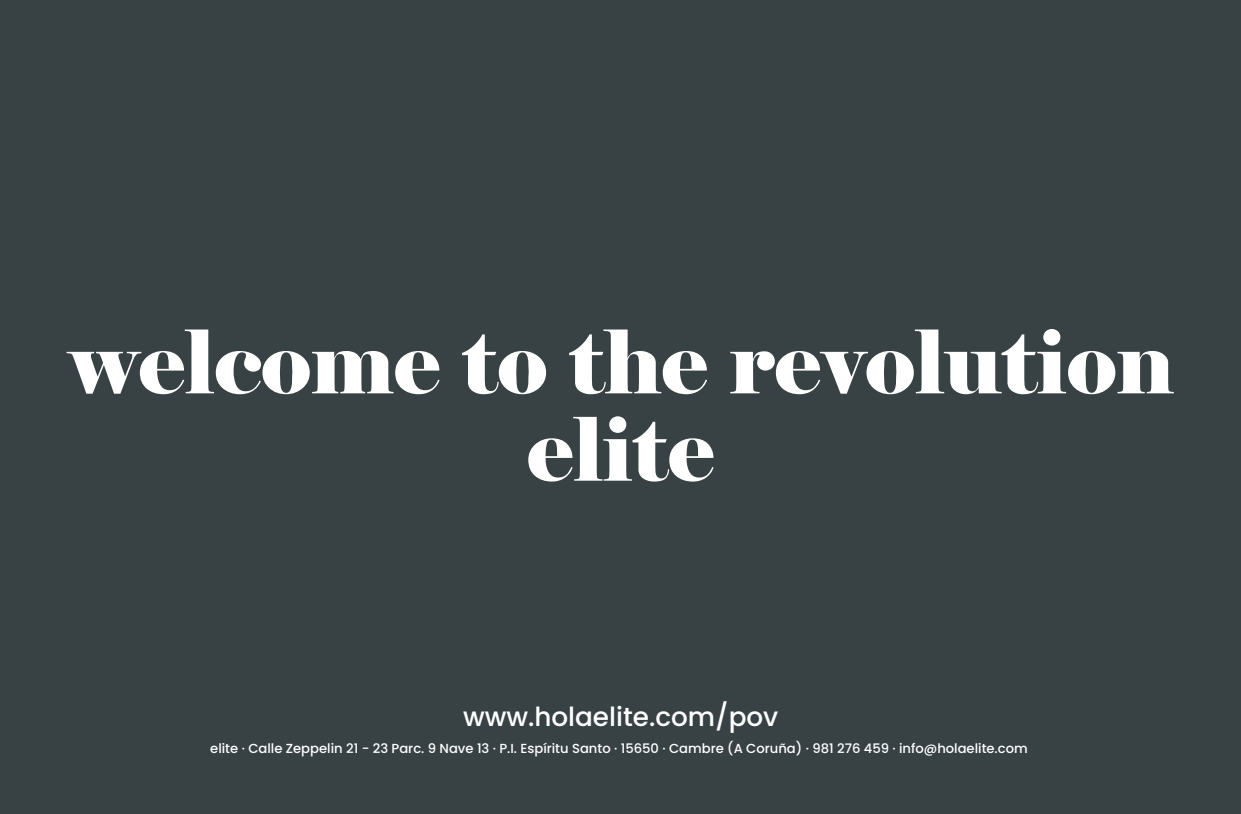
<style>
.page{position:relative;width:1241px;height:814px;background:#fff}
.page>*{position:absolute;margin:0;border:0;box-sizing:border-box;transform-origin:0 0}
.t1{font:87.5px/87.3px "Elephant";color:#fff;text-align:center}
.t2{font:500 26.25px "Poppins";color:#fff}
.t3{font:500 13.12px "Poppins";color:#fff}
</style>
<div class="page">
<div style="left:0;top:0;width:1240px;height:814px;background:#384244"></div>
<h1 class="t1" style="left:68px;top:319px;width:1107px">welcome to the revolution elite</h1>
<h2 class="t2" style="left:463px;top:699px;width:317px">www.holaelite.com/pov</h2>
<p class="t3" style="left:210px;top:739px;width:819px">elite · Calle Zeppelin 21 - 23 Parc. 9 Nave 13 · P.I. Espíritu Santo · 15650 · Cambre (A Coruña) · 981 276 459 · info@holaelite.com</p>
</div>
